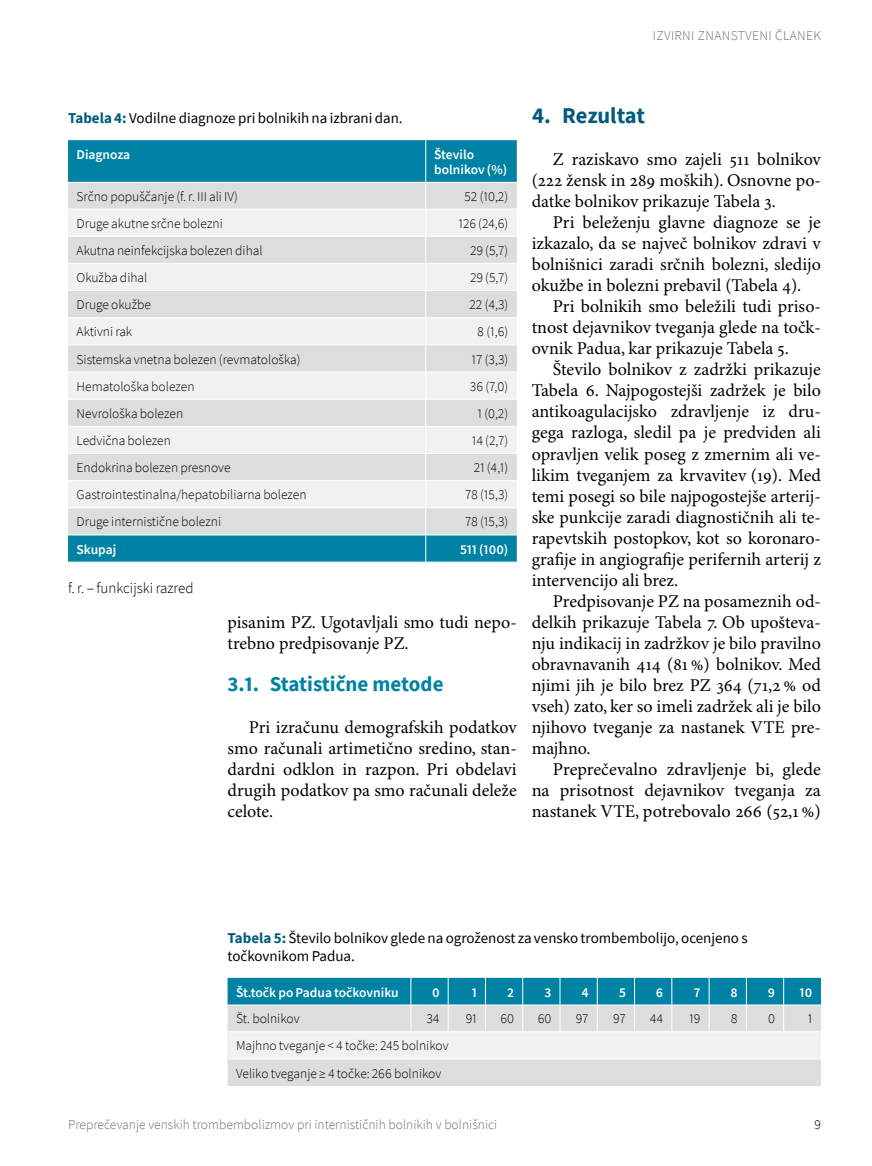
<style>
.page{position:relative;width:872px;height:1166px;background:#fff}
.page>*{position:absolute;margin:0;border:0;box-sizing:border-box;transform-origin:0 0}
.t1{font:700 22.5px "Source Sans Pro";letter-spacing:-.01em;color:#005b7f}
.t2{font:700 21px "Source Sans Pro";color:#0082a5}
.t3{font:18px/21px "Minion Pro";color:#000;text-align:justify}
.t4{font:15px/18px "Source Sans Pro";color:#000}
.t5{font:300 15px "Source Sans Pro";color:#000}
.t6{font:300 13.5px/27.2px "Source Sans Pro";color:#000}
.t7{font:600 13.5px/15px "Source Sans Pro";color:#fff}
.t8{font:300 13.5px "Source Sans Pro";color:#6d6e71}
.t9{font:300 13.5px "Source Sans Pro";letter-spacing:.025em;color:#6d6e71}
.s1{font-weight:700;color:#005b7f}
</style>
<div class="page">
<div style="left:227px;top:1059px;width:594px;height:26px;background:#dcddde"></div>
<div style="left:227px;top:1031px;width:594px;height:27px;background:#f1f1f2"></div>
<svg style="left:227px;top:977px;width:594px;height:54px;background:#73b2c3"></svg>
<hr style="left:227px;top:1031px;width:184px;height:1px;background:#fff">
<hr style="left:411px;top:1031px;width:37px;height:1px;background:#fff">
<hr style="left:448px;top:1031px;width:37px;height:1px;background:#fff">
<hr style="left:485px;top:1031px;width:38px;height:1px;background:#fff">
<hr style="left:523px;top:1031px;width:37px;height:1px;background:#fff">
<hr style="left:560px;top:1031px;width:37px;height:1px;background:#fff">
<hr style="left:597px;top:1031px;width:37px;height:1px;background:#fff">
<hr style="left:634px;top:1031px;width:38px;height:1px;background:#fff">
<hr style="left:672px;top:1031px;width:37px;height:1px;background:#fff">
<hr style="left:709px;top:1031px;width:37px;height:1px;background:#fff">
<hr style="left:746px;top:1031px;width:37px;height:1px;background:#fff">
<hr style="left:783px;top:1031px;width:38px;height:1px;background:#fff">
<hr style="left:227px;top:1004px;width:184px;height:1px;background:#fff">
<hr style="left:411px;top:1004px;width:37px;height:1px;background:#fff">
<hr style="left:448px;top:1004px;width:37px;height:1px;background:#fff">
<hr style="left:485px;top:1004px;width:38px;height:1px;background:#fff">
<hr style="left:523px;top:1004px;width:37px;height:1px;background:#fff">
<hr style="left:560px;top:1004px;width:37px;height:1px;background:#fff">
<hr style="left:597px;top:1004px;width:37px;height:1px;background:#fff">
<hr style="left:634px;top:1004px;width:38px;height:1px;background:#fff">
<hr style="left:672px;top:1004px;width:37px;height:1px;background:#fff">
<hr style="left:709px;top:1004px;width:37px;height:1px;background:#fff">
<hr style="left:746px;top:1004px;width:37px;height:1px;background:#fff">
<hr style="left:783px;top:1004px;width:38px;height:1px;background:#fff">
<svg style="left:68px;top:140px;width:449px;height:421px;background:#0484a6"></svg>
<div style="left:68px;top:183px;width:449px;height:351px;background:#dcddde"></div>
<svg style="left:68px;top:210px;width:449px;height:297px;fill:#f1f1f2"></svg>
<hr style="left:425px;top:140px;width:1px;height:42px;background:#fff">
<hr style="left:68px;top:209px;width:358px;height:1px;background:#fff">
<hr style="left:426px;top:209px;width:91px;height:1px;background:#fff">
<hr style="left:68px;top:236px;width:358px;height:1px;background:#fff">
<hr style="left:426px;top:236px;width:91px;height:1px;background:#fff">
<hr style="left:68px;top:263px;width:358px;height:1px;background:#fff">
<hr style="left:426px;top:263px;width:91px;height:1px;background:#fff">
<hr style="left:68px;top:290px;width:358px;height:1px;background:#fff">
<hr style="left:426px;top:290px;width:91px;height:1px;background:#fff">
<hr style="left:68px;top:317px;width:358px;height:1px;background:#fff">
<hr style="left:426px;top:317px;width:91px;height:1px;background:#fff">
<hr style="left:68px;top:344px;width:358px;height:1px;background:#fff">
<hr style="left:426px;top:344px;width:91px;height:1px;background:#fff">
<hr style="left:68px;top:371px;width:358px;height:1px;background:#fff">
<hr style="left:426px;top:371px;width:91px;height:1px;background:#fff">
<hr style="left:68px;top:399px;width:358px;height:1px;background:#fff">
<hr style="left:426px;top:399px;width:91px;height:1px;background:#fff">
<hr style="left:68px;top:426px;width:358px;height:1px;background:#fff">
<hr style="left:426px;top:426px;width:91px;height:1px;background:#fff">
<hr style="left:68px;top:453px;width:358px;height:1px;background:#fff">
<hr style="left:426px;top:453px;width:91px;height:1px;background:#fff">
<hr style="left:68px;top:480px;width:358px;height:1px;background:#fff">
<hr style="left:426px;top:480px;width:91px;height:1px;background:#fff">
<hr style="left:68px;top:507px;width:358px;height:1px;background:#fff">
<hr style="left:426px;top:507px;width:91px;height:1px;background:#fff">
<hr style="left:68px;top:534px;width:358px;height:1px;background:#fff">
<hr style="left:426px;top:534px;width:91px;height:1px;background:#fff">
<svg style="left:425px;top:183px;width:1px;height:378px"></svg>
<hr style="left:68px;top:182px;width:358px;height:1px;background:#fff">
<hr style="left:426px;top:182px;width:91px;height:1px;background:#fff">
<p class="t9" style="left:653px;top:27px;width:169px">Izvi rni znanstveni članek</p>
<p class="t4" style="left:68px;top:109px;width:336px"><span class="s1">Tabela 4:</span> Vodilne diagnoze pri bolnikih na izbrani dan.</p>
<p class="t7" style="left:77px;top:147px;width:55px">Diagnoza</p>
<p class="t7" style="left:434px;top:147px;width:74px">Število bolnikov (%)</p>
<p class="t6" style="left:77px;top:182px;width:163px">Srčno popuščanje (f. r. III ali IV)</p>
<p class="t6" style="left:464px;top:182px;width:45px">52 (10,2)</p>
<p class="t6" style="left:77px;top:210px;width:148px">Druge akutne srčne bolezni</p>
<p class="t6" style="left:458px;top:210px;width:51px">126 (24,6)</p>
<p class="t6" style="left:77px;top:237px;width:188px">Akutna neinfekcijska bolezen dihal</p>
<p class="t6" style="left:470px;top:237px;width:40px">29 (5,7)</p>
<p class="t6" style="left:77px;top:264px;width:72px">Okužba dihal</p>
<p class="t6" style="left:470px;top:264px;width:40px">29 (5,7)</p>
<p class="t6" style="left:77px;top:291px;width:76px">Druge okužbe</p>
<p class="t6" style="left:469px;top:291px;width:40px">22 (4,3)</p>
<p class="t6" style="left:77px;top:318px;width:57px">Aktivni rak</p>
<p class="t6" style="left:477px;top:318px;width:33px">8 (1,6)</p>
<p class="t6" style="left:77px;top:345px;width:225px">Sistemska vnetna bolezen (revmatološka)</p>
<p class="t6" style="left:471px;top:345px;width:38px">17 (3,3)</p>
<p class="t6" style="left:77px;top:372px;width:120px">Hematološka bolezen</p>
<p class="t6" style="left:470px;top:372px;width:40px">36 (7,0)</p>
<p class="t6" style="left:77px;top:399px;width:108px">N evrološka bolezen</p>
<p class="t6" style="left:477px;top:399px;width:32px">1 (0,2)</p>
<p class="t6" style="left:77px;top:427px;width:96px">Ledvična bolezen</p>
<p class="t6" style="left:472px;top:427px;width:38px">14 (2,7)</p>
<p class="t6" style="left:77px;top:454px;width:156px">Endokrina bolezen presnove</p>
<p class="t6" style="left:474px;top:454px;width:36px">21 (4,1)</p>
<p class="t6" style="left:77px;top:481px;width:232px">Gastrointestinalna/hepatobiliarna bolezen</p>
<p class="t6" style="left:465px;top:481px;width:45px">78 (15,3)</p>
<p class="t6" style="left:77px;top:508px;width:146px">Druge internistične bolezni</p>
<p class="t6" style="left:465px;top:508px;width:45px">78 (15,3)</p>
<p class="t7" style="left:77px;top:541px;width:41px">Skupaj</p>
<p class="t7" style="left:460px;top:541px;width:50px">511 (100)</p>
<p class="t5" style="left:68px;top:579px;width:127px">f. r. – funkcijski razred</p>
<p class="t3" style="left:227px;top:612px;width:291px">pisanim PZ. Ugotavljali smo tudi nepo&shy;trebno predpisovanje PZ.</p>
<p class="t2" style="left:227px;top:669px;width:217px">3.1. Statistične metode</p>
<p class="t3" style="left:227px;top:717px;width:291px;text-indent:21px">Pri izračunu demografskih podatkov smo računali artimetično sredino, stan&shy;dardni odklon in razpon. Pri obdelavi drugih podatkov pa smo računali deleže celote.</p>
<p class="t1" style="left:531px;top:100px;width:115px">4. Rezultat</p>
<p class="t3" style="left:531px;top:150px;width:291px;text-indent:21px">Z raziskavo smo zajeli 511 bolnikov (222 žensk in 289 moških). Osnovne po&shy;datke bolnikov prikazuje Tabela 3.</p>
<p class="t3" style="left:531px;top:213px;width:291px;text-indent:21px">Pri beleženju glavne diagnoze se je izkazalo, da se največ bolnikov zdravi v bolnišnici zaradi srčnih bolezni, sledijo okužbe in bolezni prebavil (Tabela 4).</p>
<p class="t3" style="left:531px;top:297px;width:291px;text-indent:21px">Pri bolnikih smo beležili tudi priso&shy;tnost dejavnikov tveganja glede na točk&shy;ovnik Padua, kar prikazuje Tabela 5.</p>
<p class="t3" style="left:531px;top:360px;width:291px;text-indent:21px">Število bolnikov z zadržki prikazuje Tabela 6. Najpogostejši zadržek je bilo antikoagulacijsko zdravljenje iz dru&shy;gega razloga, sledil pa je predviden ali opravljen velik poseg z zmernim ali ve&shy;likim tveganjem za krvavitev (19). Med temi posegi so bile najpogostejše arterij&shy;ske punkcije zaradi diagnostičnih ali te&shy;rapevtskih postopkov, kot so koronaro&shy;grafije in angiografije perifernih arterij z intervencijo ali brez.</p>
<p class="t3" style="left:531px;top:591px;width:291px;text-indent:21px">Predpisovanje PZ na posameznih od&shy;delkih prikazuje Tabela 7. Ob upošteva&shy;nju indikacij in zadržkov je bilo pravilno obravnavanih 414 (81 %) bolnikov. Med njimi jih je bilo brez PZ 364 (71,2 % od vseh) zato, ker so imeli zadržek ali je bilo njihovo tveganje za nastanek VTE pre&shy;majhno.</p>
<p class="t3" style="left:531px;top:759px;width:291px;text-indent:21px">Preprečevalno zdravljenje bi, glede na prisotnost dejavnikov tveganja za nastanek VTE, potrebovalo 266 (52,1 %)</p>
<p class="t4" style="left:227px;top:928px;width:521px"><span class="s1">Tabela 5:</span> Število bolnikov glede na ogroženost za vensko trombembolijo, ocenjeno s točkovnikom Padua.</p>
<p class="t7" style="left:236px;top:984px;width:164px">Št.točk po Padua točkovniku</p>
<p class="t7" style="left:432px;top:984px;width:9px">0</p>
<p class="t7" style="left:471px;top:984px;width:7px">1</p>
<p class="t7" style="left:507px;top:984px;width:8px">2</p>
<p class="t7" style="left:544px;top:984px;width:8px">3</p>
<p class="t7" style="left:581px;top:984px;width:9px">4</p>
<p class="t7" style="left:619px;top:984px;width:8px">5</p>
<p class="t7" style="left:656px;top:984px;width:9px">6</p>
<p class="t7" style="left:694px;top:984px;width:8px">7</p>
<p class="t7" style="left:730px;top:984px;width:9px">8</p>
<p class="t7" style="left:767px;top:984px;width:9px">9</p>
<p class="t7" style="left:799px;top:984px;width:14px">10</p>
<p class="t6" style="left:236px;top:1004px;width:65px">Št. bolnikov</p>
<p class="t6" style="left:426px;top:1004px;width:15px">34</p>
<p class="t6" style="left:466px;top:1004px;width:13px">91</p>
<p class="t6" style="left:500px;top:1004px;width:15px">60</p>
<p class="t6" style="left:538px;top:1004px;width:15px">60</p>
<p class="t6" style="left:576px;top:1004px;width:14px">97</p>
<p class="t6" style="left:613px;top:1004px;width:14px">97</p>
<p class="t6" style="left:650px;top:1004px;width:15px">44</p>
<p class="t6" style="left:689px;top:1004px;width:13px">19</p>
<p class="t6" style="left:731px;top:1004px;width:8px">8</p>
<p class="t6" style="left:768px;top:1004px;width:8px">0</p>
<p class="t6" style="left:807px;top:1004px;width:6px">1</p>
<p class="t6" style="left:236px;top:1032px;width:214px">Majhno tveganje &lt; 4 točke: 245 bolnikov<br>Veliko tveganje ≥ 4 točke: 266 bolnikov</p>
<p class="t8" style="left:68px;top:1116px;width:431px">Preprečevanje venskih trombembolizmov pri internističnih bolnikih v bolnišnici</p>
<p class="t6" style="left:814px;top:1110px;width:8px">9</p>
</div>
